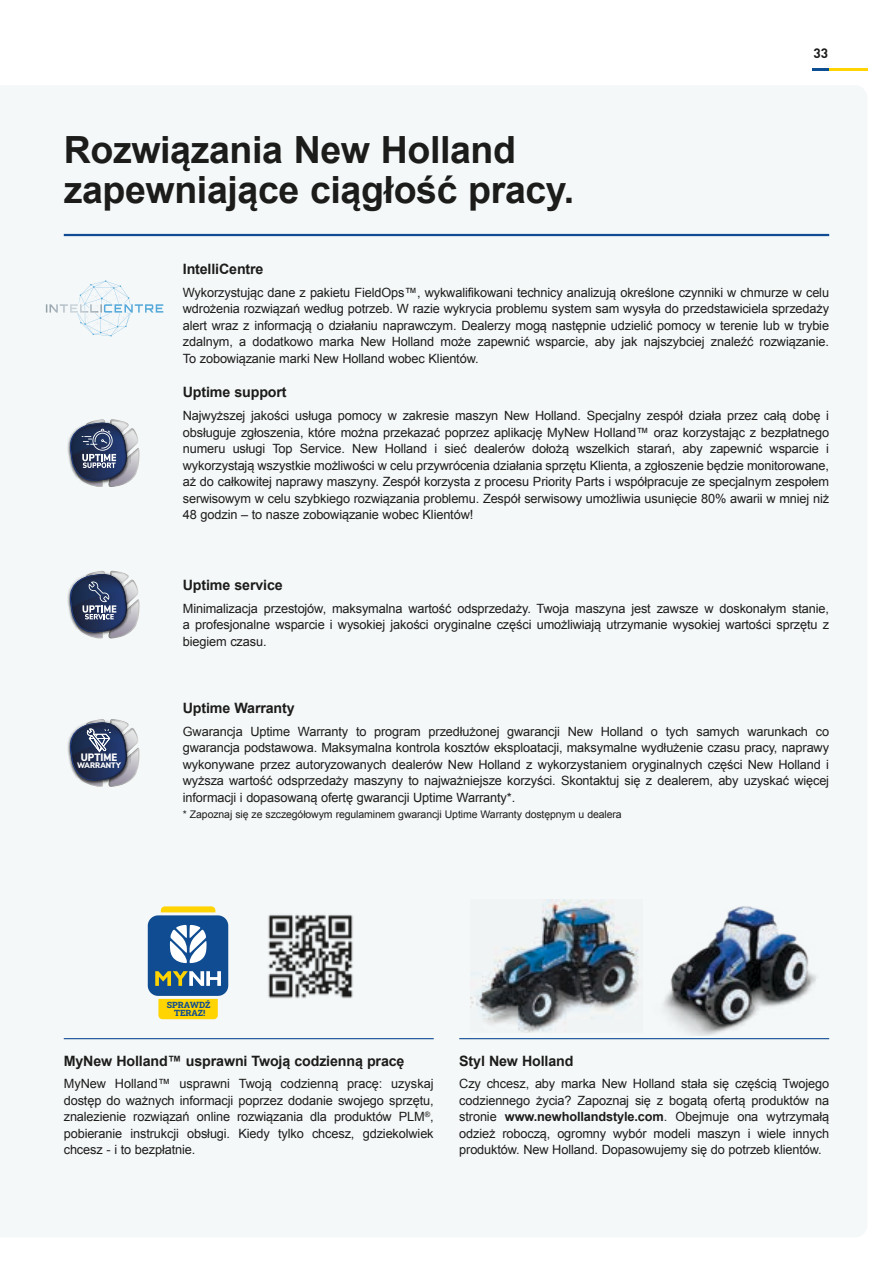
<style>
.page{position:relative;width:893px;height:1263px;background:#fff}
.page>*{position:absolute;margin:0;border:0;box-sizing:border-box;transform-origin:0 0}
.t1{font:700 37.5px/40.5px "Arial";letter-spacing:-.01em;color:#1c1c1b}
.t2{font:700 14.25px "Arial";letter-spacing:-.01em;color:#1c1c1b}
.t3{font:700 13.5px "DIN Pro";color:#1c1c1b}
.t4{font:12.75px/16.5px "Arial";letter-spacing:-.01em;color:#1c1c1b;text-align:justify}
.t5{font:900 10.65px "Nunito Sans";color:#fff;scale:.89 1}
.t6{font:10.5px "Arial";letter-spacing:-.01em;color:#1c1c1b}
.t7{font:800 8.7px/7.8px "Roboto Slab";color:#0f4c91;text-align:center}
.t8{font:900 7.95px "Nunito Sans";letter-spacing:.01em;color:#fff;scale:.89 1}
.s1{font-weight:700}
</style>
<div class="page">
<svg style="left:812px;top:68px;width:55px;height:2px"></svg>
<hr style="left:64px;top:234px;width:765px;height:2px;background:#0f4c91">
<hr style="left:64px;top:1038px;width:370px;height:1px;background:#0f4c91">
<img style="left:471px;top:900px;width:171px;height:132px">
<img style="left:481px;top:905px;width:73px;height:117px">
<img style="left:652px;top:905px;width:172px;height:130px">
<hr style="left:459px;top:1038px;width:370px;height:1px;background:#0f4c91">
<div style="left:148px;top:915px;width:80px;height:81px;background:#0f4c91;border-radius:10px"></div>
<svg style="left:161px;top:906px;width:54px;height:6px"></svg>
<svg style="left:158px;top:999px;width:60px;height:20px"></svg>
<svg style="left:170px;top:925px;width:37px;height:38px"></svg>
<svg style="left:155px;top:971px;width:66px;height:15px"></svg>
<img style="left:267px;top:913px;width:87px;height:86px">
<svg style="left:46px;top:280px;width:117px;height:57px"></svg>
<img style="left:67px;top:436px;width:1px;height:20px">
<svg style="left:68px;top:419px;width:72px;height:69px"></svg>
<img style="left:67px;top:570px;width:48px;height:37px">
<svg style="left:68px;top:571px;width:72px;height:68px"></svg>
<img style="left:67px;top:736px;width:1px;height:20px">
<svg style="left:68px;top:719px;width:72px;height:68px"></svg>
<h1 class="t1" style="left:64px;top:130px;width:512px">Rozwiązania New Holland zapewniające ciągłość pracy.</h1>
<p class="t3" style="left:813px;top:44px;width:16px">33</p>
<p class="t2" style="left:183px;top:259px;width:82px">IntelliCentre</p>
<p class="t4" style="left:183px;top:284px;width:648px">Wykorzystując dane z pakietu FieldOps™, wykwalifikowani technicy analizują określone czynniki w chmurze w celu wdrożenia rozwiązań według potrzeb. W razie wykrycia problemu system sam wysyła do przedstawiciela sprzedaży alert wraz z informacją o działaniu naprawczym. Dealerzy mogą następnie udzielić pomocy w terenie lub w trybie zdalnym, a dodatkowo marka New Holland może zapewnić wsparcie, aby jak najszybciej znaleźć rozwiązanie.<br>To zobowiązanie marki New Holland wobec Klientów.</p>
<p class="t2" style="left:183px;top:383px;width:105px">Uptime support</p>
<p class="t4" style="left:183px;top:407px;width:648px">Najwyższej jakości usługa pomocy w zakresie maszyn New Holland. Specjalny zespół działa przez całą dobę i obsługuje zgłoszenia, które można przekazać poprzez aplikację MyNew Holland™ oraz korzystając z bezpłatnego numeru usługi Top Service. New Holland i sieć dealerów dołożą wszelkich starań, aby zapewnić wsparcie i wykorzystają wszystkie możliwości w celu przywrócenia działania sprzętu Klienta, a zgłoszenie będzie monitorowane, aż do całkowitej naprawy maszyny. Zespół korzysta z procesu Priority Parts i współpracuje ze specjalnym zespołem serwisowym w celu szybkiego rozwiązania problemu. Zespół serwisowy umożliwia usunięcie 80% awarii w mniej niż 48 godzin – to nasze zobowiązanie wobec Klientów!</p>
<p class="t5" style="left:81px;top:750px;width:42px">UPTIME</p>
<p class="t8" style="left:77px;top:760px;width:51px">WARRANTY</p>
<p class="t2" style="left:183px;top:575px;width:101px">Uptime service</p>
<p class="t4" style="left:183px;top:600px;width:648px">Minimalizacja przestojów, maksymalna wartość odsprzedaży. Twoja maszyna jest zawsze w doskonałym stanie, a profesjonalne wsparcie i wysokiej jakości oryginalne części umożliwiają utrzymanie wysokiej wartości sprzętu z biegiem czasu.</p>
<p class="t2" style="left:183px;top:698px;width:113px">Uptime Warranty</p>
<p class="t4" style="left:183px;top:723px;width:648px">Gwarancja Uptime Warranty to program przedłużonej gwarancji New Holland o tych samych warunkach co gwarancja podstawowa. Maksymalna kontrola kosztów eksploatacji, maksymalne wydłużenie czasu pracy, naprawy wykonywane przez autoryzowanych dealerów New Holland z wykorzystaniem oryginalnych części New Holland i wyższa wartość odsprzedaży maszyny to najważniejsze korzyści. Skontaktuj się z dealerem, aby uzyskać więcej informacji i dopasowaną ofertę gwarancji Uptime Warranty*.</p>
<p class="t6" style="left:183px;top:808px;width:440px">* Zapoznaj się ze szczegółowym regulaminem gwarancji Uptime Warranty dostępnym u dealera</p>
<p class="t7" style="left:167px;top:1000px;width:45px">SPRAWDŹ<br>TERAZ!</p>
<p class="t2" style="left:64px;top:1051px;width:342px">MyNew Holland™ usprawni Twoją codzienną pracę</p>
<p class="t4" style="left:64px;top:1076px;width:371px">MyNew Holland™ usprawni Twoją codzienną pracę: uzyskaj dostęp do ważnych informacji poprzez dodanie swojego sprzętu, znalezienie rozwiązań online rozwiązania dla produktów PLM<sup>®</sup>, pobieranie instrukcji obsługi. Kiedy tylko chcesz, gdziekolwiek chcesz - i to bezpłatnie.</p>
<p class="t2" style="left:459px;top:1051px;width:116px">Styl New Holland</p>
<p class="t4" style="left:459px;top:1076px;width:371px">Czy chcesz, aby marka New Holland stała się częścią Twojego codziennego życia? Zapoznaj się z bogatą ofertą produktów na stronie <span class="s1">www.newhollandstyle.com</span>. Obejmuje ona wytrzymałą odzież roboczą, ogromny wybór modeli maszyn i wiele innych produktów. New Holland. Dopasowujemy się do potrzeb klientów.</p>
</div>
